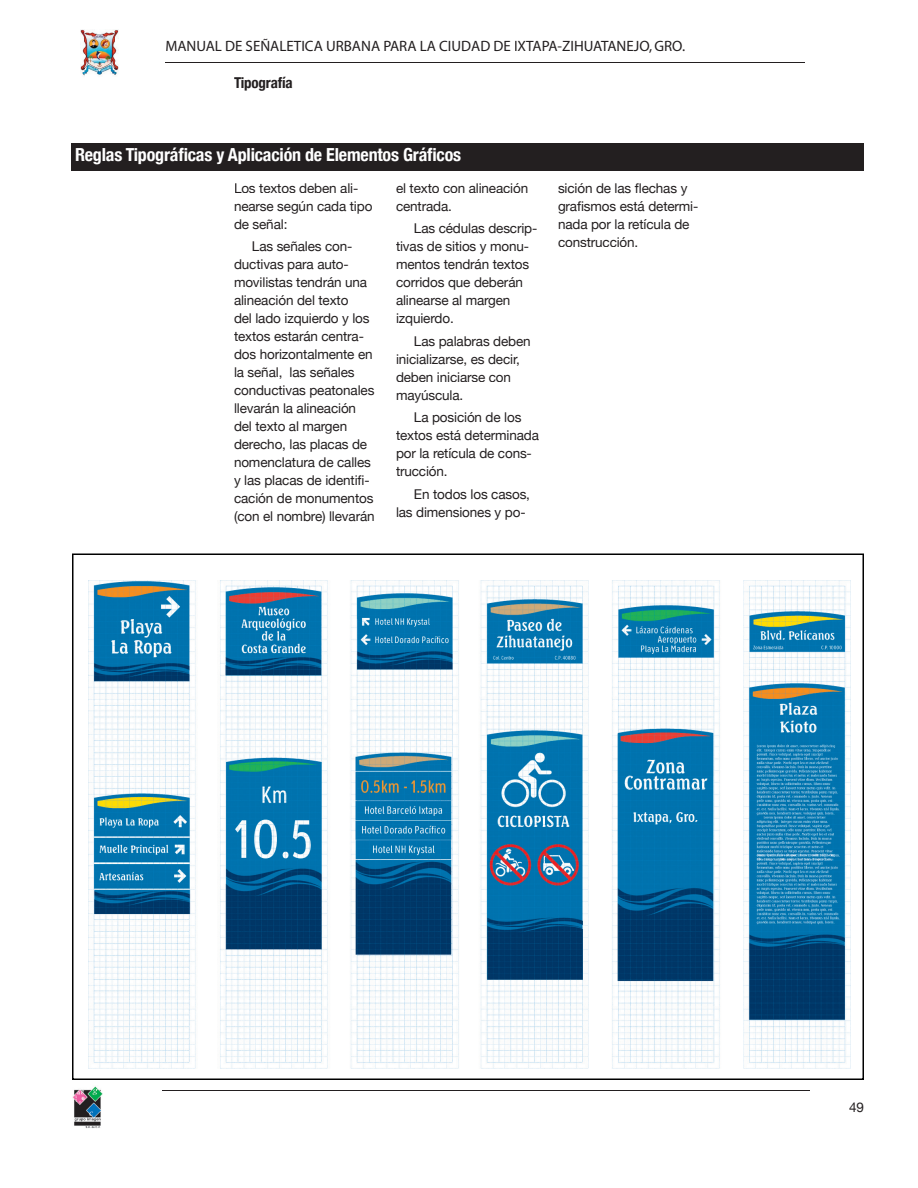
<style>
.page{position:relative;width:918px;height:1188px;background:#fff}
.page>*{position:absolute;margin:0;border:0;box-sizing:border-box;transform-origin:0 0}
.t1{font:700 condensed 18px "Helvetica Neue";letter-spacing:-.01em;color:#fff}
.t2{font:15px "Myriad";color:#231f20}
.t3{font:700 condensed 15px "Helvetica Neue";letter-spacing:-.01em;color:#231f20}
.t4{font:13.5px/18px "Helvetica Neue";letter-spacing:-.01em;color:#231f20}
</style>
<div class="page">
<hr style="left:162px;top:1091px;width:648px;height:1px;background:#231f20">
<hr style="left:165px;top:62px;width:640px;height:1px;background:#231f20">
<img style="left:80px;top:29px;width:39px;height:47px">
<img style="left:72px;top:1086px;width:30px;height:42px">
<div style="left:72px;top:143px;width:792px;height:27px;background:#231f20"></div>
<svg style="left:72px;top:554px;width:792px;height:526px"></svg>
<p class="t2" style="left:165px;top:39px;width:521px">MANUAL DE SEÑALETICA URBANA PARA LA CIUDAD DE IXTAPA-ZIHUATANEJO, GRO.</p>
<p class="t3" style="left:234px;top:73px;width:60px">Tipografía</p>
<h1 class="t1" style="left:75px;top:144px;width:388px">Reglas Tipográficas y Aplicación de Elementos Gráficos</h1>
<p class="t4" style="left:396px;top:179px;width:134px">el texto con alineación centrada.</p>
<p class="t4" style="left:396px;top:219px;width:143px;text-indent:18px">Las cédulas descrip&shy;tivas de sitios y monu&shy;mentos tendrán textos corridos que deberán alinearse al margen izquierdo.</p>
<p class="t4" style="left:396px;top:332px;width:136px;text-indent:18px">Las palabras deben inicializarse, es decir, deben iniciarse con mayúscula.</p>
<p class="t4" style="left:396px;top:408px;width:145px;text-indent:18px">La posición de los textos está determinada por la retícula de cons&shy;trucción.</p>
<p class="t4" style="left:396px;top:485px;width:136px;text-indent:18px">En todos los casos, las dimensiones y po-</p>
<p class="t4" style="left:234px;top:179px;width:140px">Los textos deben ali&shy;nearse según cada tipo de señal:</p>
<p class="t4" style="left:234px;top:237px;width:142px;text-indent:18px">Las señales con&shy;ductivas para auto&shy;movilistas tendrán una alineación del texto<br>del lado izquierdo y los textos estarán centra&shy;dos horizontalmente en la señal, las señales conductivas peatonales llevarán la alineación del texto al margen derecho, las placas de nomenclatura de calles y las placas de identifi&shy;cación de monumentos (con el nombre) llevarán</p>
<p class="t4" style="left:558px;top:179px;width:142px">sición de las flechas y grafismos está determi&shy;nada por la retícula de construcción.</p>
<p class="t4" style="left:849px;top:1098px;width:16px">49</p>
</div>
